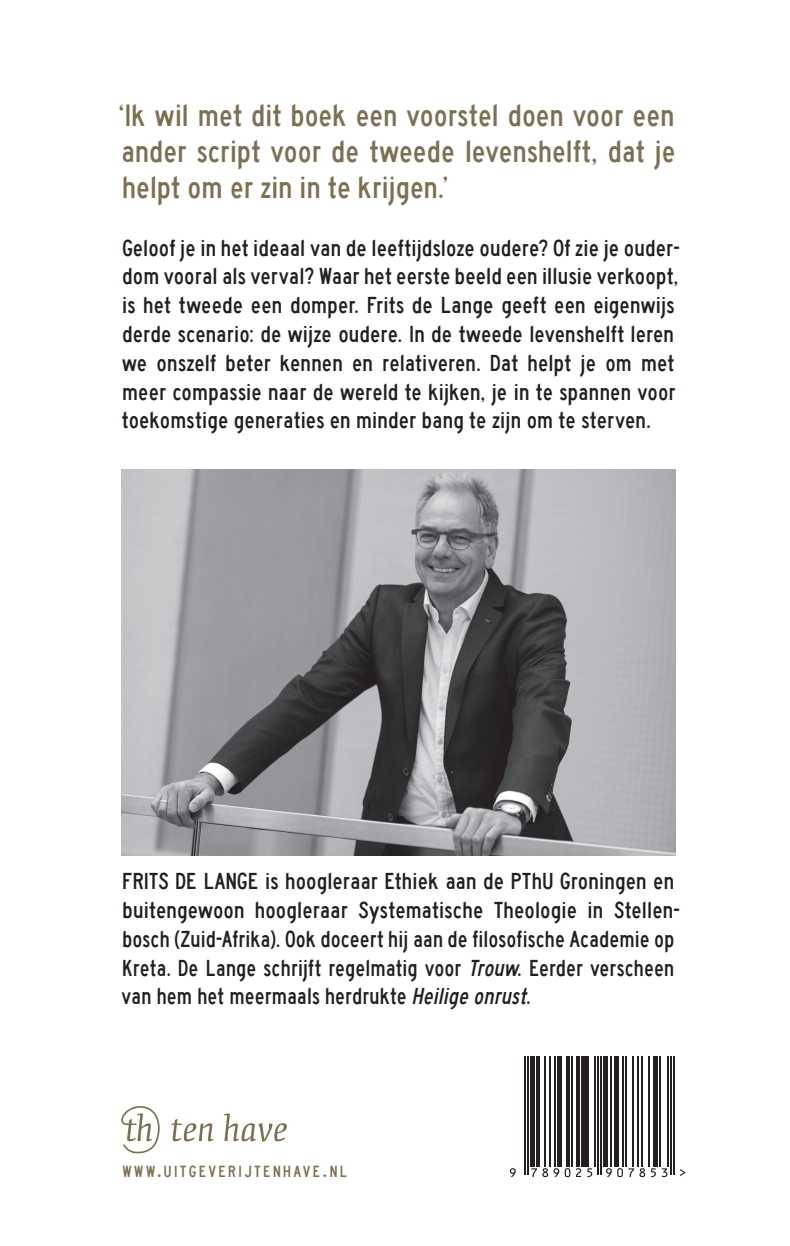
<style>
.page{position:relative;width:790px;height:1246px;background:#fff}
.page>*{position:absolute;margin:0;border:0;box-sizing:border-box;transform-origin:0 0}
.t1{font:32px/36px "Highway Gothic Narrow";color:#7d6f52;text-align:justify}
.t2{font:24px/28.8px "Highway Gothic Narrow";letter-spacing:.005em;color:#231f20}
.t3{font:16.8px "Highway Gothic Narrow";letter-spacing:.135em;color:#7d6f52}
.s1{font-style:italic}
.s2{font-size:24px}
</style>
<div class="page">
<img style="left:121px;top:470px;width:554px;height:385px">
<svg style="left:509px;top:1168px;width:6px;height:9px"></svg>
<hr style="left:523px;top:1057px;width:2px;height:118px;background:#231f20">
<hr style="left:526px;top:1057px;width:2px;height:118px;background:#231f20">
<hr style="left:530px;top:1057px;width:4px;height:110px;background:#231f20">
<hr style="left:536px;top:1057px;width:3px;height:110px;background:#231f20">
<hr style="left:544px;top:1057px;width:2px;height:110px;background:#231f20">
<hr style="left:549px;top:1057px;width:1px;height:110px;background:#231f20">
<hr style="left:553px;top:1057px;width:2px;height:110px;background:#231f20">
<hr style="left:557px;top:1057px;width:4px;height:110px;background:#231f20">
<hr style="left:566px;top:1057px;width:3px;height:110px;background:#231f20">
<hr style="left:571px;top:1057px;width:2px;height:110px;background:#231f20">
<svg style="left:531px;top:1168px;width:50px;height:9px"></svg>
<hr style="left:576px;top:1057px;width:3px;height:110px;background:#231f20">
<svg style="left:581px;top:1057px;width:3px;height:110px"></svg>
<svg style="left:587px;top:1168px;width:5px;height:9px"></svg>
<hr style="left:585px;top:1057px;width:3px;height:110px;background:#231f20">
<hr style="left:593px;top:1057px;width:2px;height:110px;background:#231f20">
<hr style="left:596px;top:1057px;width:2px;height:118px;background:#231f20">
<hr style="left:600px;top:1057px;width:1px;height:118px;background:#231f20">
<svg style="left:606px;top:1168px;width:5px;height:9px"></svg>
<div style="left:603px;top:1057px;width:5px;height:110px;background:#231f20"></div>
<hr style="left:609px;top:1057px;width:2px;height:110px;background:#231f20">
<svg style="left:617px;top:1168px;width:5px;height:9px"></svg>
<div style="left:614px;top:1057px;width:5px;height:110px;background:#231f20"></div>
<hr style="left:622px;top:1057px;width:1px;height:110px;background:#231f20">
<hr style="left:625px;top:1057px;width:2px;height:110px;background:#231f20">
<hr style="left:631px;top:1057px;width:2px;height:110px;background:#231f20">
<hr style="left:636px;top:1057px;width:2px;height:110px;background:#231f20">
<hr style="left:641px;top:1057px;width:1px;height:110px;background:#231f20">
<svg style="left:628px;top:1168px;width:27px;height:9px"></svg>
<hr style="left:647px;top:1057px;width:2px;height:110px;background:#231f20">
<div style="left:652px;top:1057px;width:5px;height:110px;background:#231f20"></div>
<svg style="left:661px;top:1168px;width:6px;height:9px"></svg>
<hr style="left:658px;top:1057px;width:2px;height:110px;background:#231f20">
<hr style="left:666px;top:1057px;width:2px;height:110px;background:#231f20">
<hr style="left:670px;top:1057px;width:1px;height:118px;background:#231f20">
<hr style="left:673px;top:1057px;width:1px;height:118px;background:#231f20">
<svg style="left:680px;top:1169px;width:5px;height:7px"></svg>
<svg style="left:121px;top:1106px;width:38px;height:47px"></svg>
<svg style="left:171px;top:1119px;width:42px;height:22px"></svg>
<svg style="left:224px;top:1113px;width:63px;height:29px"></svg>
<h1 class="t1" style="left:118px;top:98px;width:559px">‘Ik wil met dit boek een voorstel doen voor een ander script voor de tweede levenshelft, dat je helpt om er zin in te krijgen.’</h1>
<p class="t2" style="left:122px;top:234px;width:559px">Geloof je in het ideaal van de leeftijdsloze oudere? Of zie je ouder&shy;dom vooral als verval? Waar het eerste beeld een illusie verkoopt, is het tweede een domper. Frits de Lange geeft een eigenwijs derde scenario: de wijze oudere. In de tweede levenshelft leren we onszelf beter kennen en relativeren. Dat helpt je om met meer compassie naar de wereld te kijken, je in te spannen voor toekomstige generaties en minder bang te zijn om te sterven.</p>
<p class="t2" style="left:121px;top:867px;width:559px">FRITS DE LANGE is hoogleraar Ethiek aan de PThU Groningen en buitengewoon hoogleraar Systematische Theologie in Stellen&shy;bosch (Zuid-Afrika). Ook doceert hij aan de filosofische Academie op Kreta. De Lange schrijft regelmatig voor <span class="s1">Trouw</span>. Eerder verscheen van hem het meermaals herdrukte <span class="s1">Heilige onrust</span>.</p>
<p class="t3" style="left:122px;top:1162px;width:226px">WWW<span class="s2">.</span>UITGEVERIJTENHAVE<span class="s2">.</span>NL</p>
</div>
